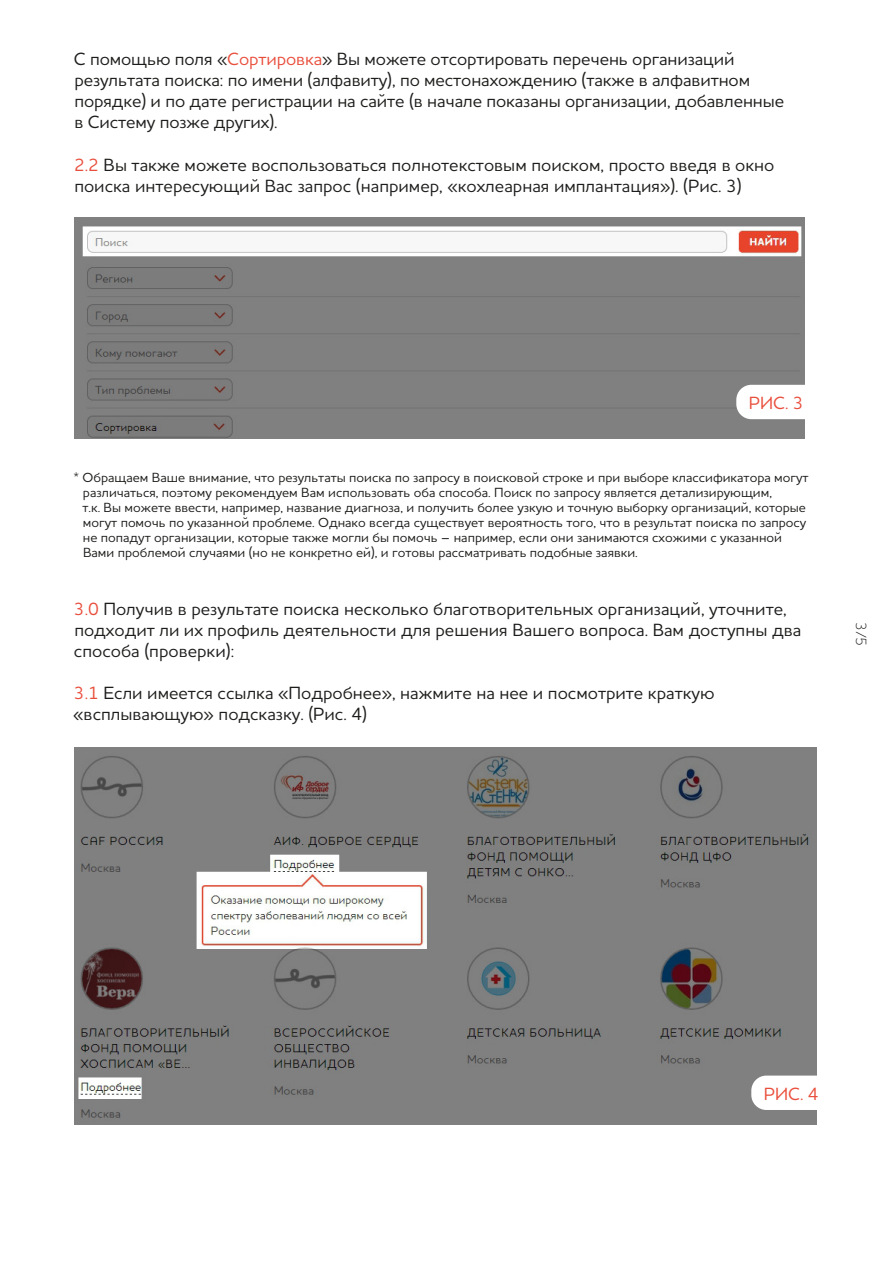
<style>
.page{position:relative;width:893px;height:1263px;background:#fff}
.page>*{position:absolute;margin:0;border:0;box-sizing:border-box;transform-origin:0 0}
.t1{font:500 18px/21px "Houschka Pro";color:#1d1d1b}
.t2{font:500 18px "Houschka Pro";color:#e94f3d}
.t3{font:300 15px "Houschka Pro";color:#1d1d1b}
.t4{font:500 13.5px/15px "Houschka Pro";color:#1d1d1b}
.s1{color:#e94f3d}
</style>
<div class="page">
<img style="left:75px;top:217px;width:729px;height:222px">
<img style="left:74px;top:747px;width:743px;height:378px">
<div style="left:736px;top:385px;width:87px;height:34px;background:#fff;border-radius:15px"></div>
<div style="left:751px;top:1075px;width:87px;height:35px;background:#fff;border-radius:15px"></div>
<p class="t1" style="left:74px;top:48px;width:712px">С помощью поля «<span class="s1">Сортировка</span>» Вы можете отсортировать перечень организаций результата поиска: по имени (алфавиту), по местонахождению (также в алфавитном порядке) и по дате регистрации на сайте (в начале показаны организации, добавленные в Систему позже других).</p>
<p class="t1" style="left:74px;top:153px;width:702px"><span class="s1">2.2</span> Вы также можете воспользоваться полнотекстовым поиском, просто введя в окно поиска интересующий Вас запрос (например, «кохлеарная имплантация»). (Рис. 3)</p>
<p class="t2" style="left:749px;top:391px;width:56px">РИС. 3</p>
<p class="t4" style="left:83px;top:470px;width:727px;text-indent:-9px">* Обращаем Ваше внимание, что результаты поиска по запросу в поисковой строке и при выборе классификатора могут различаться, поэтому рекомендуем Вам использовать оба способа. Поиск по запросу является детализирующим,<br>т.к. Вы можете ввести, например, название диагноза, и получить более узкую и точную выборку организаций, которые могут помочь по указанной проблеме. Однако всегда существует вероятность того, что в результат поиска по запросу не попадут организации, которые также могли бы помочь – например, если они занимаются схожими с указанной Вами проблемой случаями (но не конкретно ей), и готовы рассматривать подобные заявки.</p>
<p class="t1" style="left:74px;top:598px;width:729px"><span class="s1">3.0</span> Получив в результате поиска несколько благотворительных организаций, уточните, подходит ли их профиль деятельности для решения Вашего вопроса. Вам доступны два способа (проверки):</p>
<p class="t1" style="left:73px;top:682px;width:643px"><span class="s1">3.1</span> Если имеется ссылка «Подробнее», нажмите на нее и посмотрите краткую «всплывающую» подсказку. (Рис. 4)</p>
<p class="t3" style="left:871px;top:622px;width:25px;rotate:90deg">3/5</p>
<p class="t2" style="left:764px;top:1082px;width:56px">РИС. 4</p>
</div>
